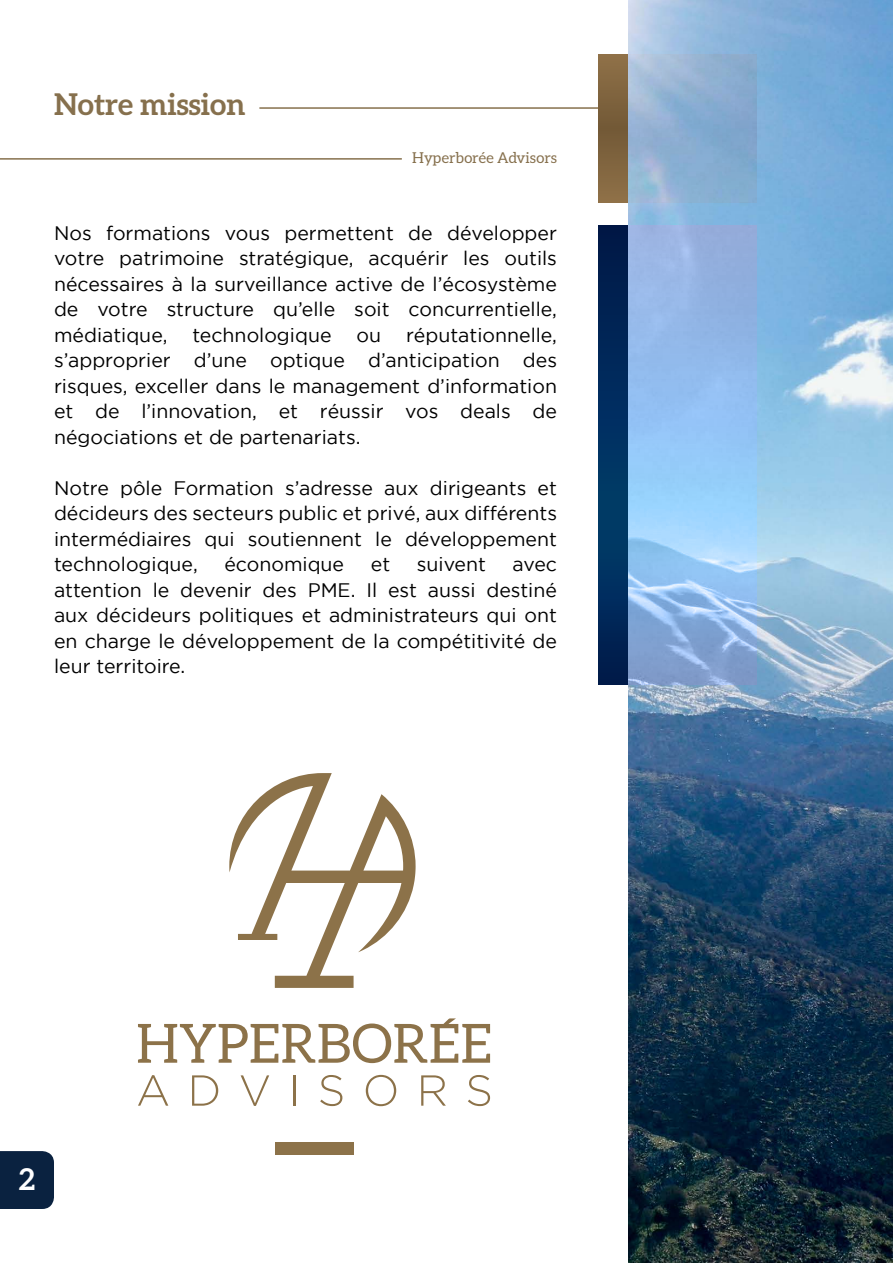
<style>
.page{position:relative;width:893px;height:1263px;background:#fff}
.page>*{position:absolute;margin:0;border:0;box-sizing:border-box;transform-origin:0 0}
.t1{font:700 30px "Aleo";color:#86704d}
.t2{font:700 30px "Aleo";color:#fff}
.t3{font:19.5px/25.5px "Gotham";color:#000;text-align:justify}
.t4{font:15px "Aleo";color:#86704d}
</style>
<div class="page">
<hr style="left:0;top:158px;width:402px;height:2px;background:#86704d">
<hr style="left:259px;top:107px;width:340px;height:2px;background:#86704d">
<img style="left:629px;top:0;width:264px;height:1263px">
<svg style="left:599px;top:225px;width:157px;height:459px;background:#79a2d0"></svg>
<svg style="left:599px;top:54px;width:157px;height:149px;background:#8ca2b7"></svg>
<svg style="left:229px;top:773px;width:187px;height:215px"></svg>
<svg style="left:138px;top:1075px;width:30px;height:31px"></svg>
<svg style="left:192px;top:1075px;width:26px;height:31px"></svg>
<svg style="left:241px;top:1075px;width:28px;height:31px"></svg>
<hr style="left:293px;top:1075px;width:2px;height:31px;background:#8c7249">
<svg style="left:320px;top:1075px;width:22px;height:31px"></svg>
<svg style="left:366px;top:1075px;width:30px;height:31px"></svg>
<svg style="left:421px;top:1075px;width:25px;height:31px"></svg>
<svg style="left:468px;top:1075px;width:22px;height:31px"></svg>
<svg style="left:138px;top:1018px;width:352px;height:45px"></svg>
<div style="left:275px;top:1142px;width:78px;height:12px;background:#8c7249"></div>
<div style="left:0;top:1151px;width:54px;height:58px;background:#0a2240"></div>
<h1 class="t1" style="left:54px;top:87px;width:193px">Notre mission</h1>
<p class="t4" style="left:412px;top:150px;width:146px">Hyperborée Advisors</p>
<p class="t3" style="left:54px;top:220px;width:505px">Nos formations vous permettent de développer votre patrimoine stratégique, acquérir les outils nécessaires à la surveillance active de l’écosystème de votre structure qu’elle soit concurrentielle, médiatique,</p>
<p class="t3" style="left:54px;top:322px;width:505px;text-indent:352px">réputationnelle, s’approprier d’une optique d’anticipation des risques, exceller dans le management d’information et de l’innovation, et réussir vos deals de négociations et de partenariats.</p>
<p class="t3" style="left:54px;top:475px;width:505px">Notre pôle Formation s’adresse aux dirigeants et décideurs des secteurs public et privé, aux différents intermédiaires qui soutiennent le développement technologique,</p>
<p class="t3" style="left:192px;top:322px;width:141px">technologique</p>
<p class="t3" style="left:356px;top:322px;width:26px">ou</p>
<p class="t3" style="left:224px;top:551px;width:121px">économique</p>
<p class="t3" style="left:371px;top:551px;width:21px">et</p>
<p class="t3" style="left:417px;top:551px;width:71px">suivent</p>
<p class="t3" style="left:54px;top:551px;width:505px;text-indent:459px">avec attention le devenir des PME. Il est aussi destiné aux décideurs politiques et administrateurs qui ont en charge le développement de la compétitivité de leur territoire.</p>
<h1 class="t2" style="left:19px;top:1162px;width:18px">2</h1>
</div>
